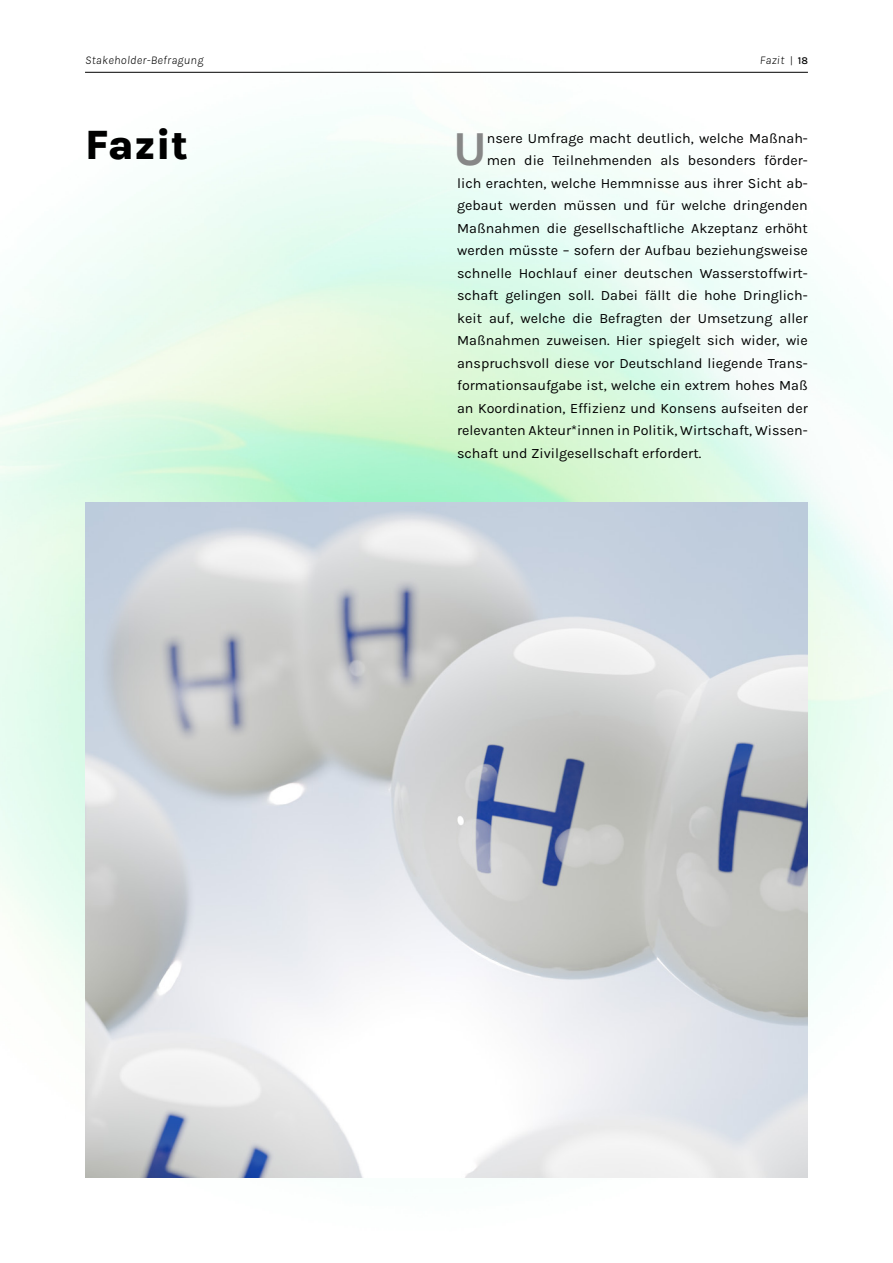
<style>
.page{position:relative;width:893px;height:1263px;background:#fff}
.page>*{position:absolute;margin:0;border:0;box-sizing:border-box;transform-origin:0 0}
.Fließtext_9_5_15{font:700 48.9px "Karla";color:#878787}
.Überschrift_H1_mitti{font:800 42px "Karla";color:#000}
.Fließtext_9_5_15-2{font:14.25px "Karla";color:#000}
.Überschrift_H1_mitti-2{font:italic 300 12px "Karla";letter-spacing:.025em;color:#000}
.s1{font-style:normal;font-size:10.5px}
.s2{font-weight:500;font-style:normal;font-size:10.5px}
</style>
<div class="page">
<hr style="left:85px;top:72px;width:723px;height:1px;background:#000">
<img style="left:85px;top:503px;width:723px;height:675px">
<p class="Überschrift_H1_mitti-2" style="left:85px;top:52px;width:120px">Stakeholder-Befragung</p>
<p class="Überschrift_H1_mitti-2" style="left:760px;top:52px;width:50px">Fazit <span class="s1">|</span> <span class="s2">18</span></p>
<p class="Überschrift_H1_mitti" style="left:85px;top:116px;width:105px">Fazit</p>
<p class="Fließtext_9_5_15" style="left:453px;top:116px;width:35px">U</p>
<p class="Fließtext_9_5_15-2" style="left:487px;top:129px;width:323px">nsere Umfrage macht deutlich, welche Maßnah-</p>
<p class="Fließtext_9_5_15-2" style="left:487px;top:151px;width:323px">men die Teilnehmenden als besonders förder-</p>
<p class="Fließtext_9_5_15-2" style="left:457px;top:174px;width:352px">lich erachten, welche Hemmnisse aus ihrer Sicht ab-</p>
<p class="Fließtext_9_5_15-2" style="left:457px;top:196px;width:352px">gebaut werden müssen und für welche dringenden</p>
<p class="Fließtext_9_5_15-2" style="left:457px;top:219px;width:352px">Maßnahmen die gesellschaftliche Akzeptanz erhöht</p>
<p class="Fließtext_9_5_15-2" style="left:457px;top:241px;width:352px">werden müsste – sofern der Aufbau beziehungsweise</p>
<p class="Fließtext_9_5_15-2" style="left:457px;top:264px;width:352px">schnelle Hochlauf einer deutschen Wasserstoffwirt-</p>
<p class="Fließtext_9_5_15-2" style="left:457px;top:286px;width:352px">schaft gelingen soll. Dabei fällt die hohe Dringlich-</p>
<p class="Fließtext_9_5_15-2" style="left:457px;top:309px;width:352px">keit auf, welche die Befragten der Umsetzung aller</p>
<p class="Fließtext_9_5_15-2" style="left:457px;top:331px;width:352px">Maßnahmen zuweisen. Hier spiegelt sich wider, wie</p>
<p class="Fließtext_9_5_15-2" style="left:457px;top:354px;width:352px">anspruchsvoll diese vor Deutschland liegende Trans-</p>
<p class="Fließtext_9_5_15-2" style="left:457px;top:376px;width:352px">formationsaufgabe ist, welche ein extrem hohes Maß</p>
<p class="Fließtext_9_5_15-2" style="left:457px;top:399px;width:352px">an Koordination, Effizienz und Konsens aufseiten der</p>
<p class="Fließtext_9_5_15-2" style="left:457px;top:421px;width:352px">relevanten Akteur*innen in Politik, Wirtschaft, Wissen-</p>
<p class="Fließtext_9_5_15-2" style="left:457px;top:444px;width:246px">schaft und Zivilgesellschaft erfordert.</p>
</div>
